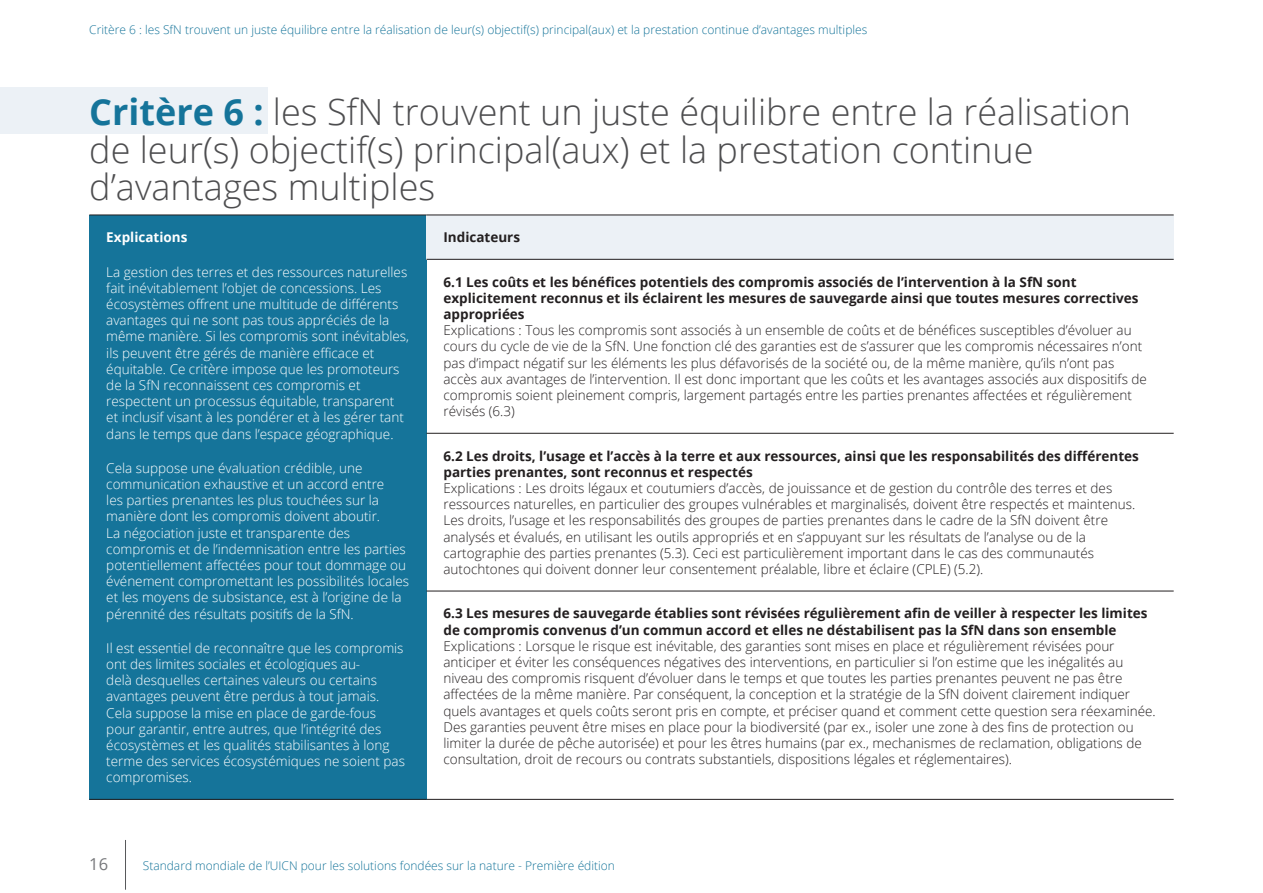
<style>
.page{position:relative;width:1263px;height:893px;background:#fff}
.page>*{position:absolute;margin:0;border:0;box-sizing:border-box;transform-origin:0 0}
.t1{font:300 36px/37.5px "Open Sans";color:#4d4d4f}
.t2{font:16.5px "Open Sans";color:#77787b}
.t3{font:300 13.5px/16.2px "Open Sans";color:#231f20}
.t4{font:300 13.5px/16.2px "Open Sans";color:#fff}
.t5{font:700 13.5px/16.2px "Open Sans";color:#231f20}
.t6{font:700 13.5px "Open Sans";color:#fff}
.t7{font:300 12px "Open Sans";color:#15749a}
.s1{font-weight:700;color:#15749a}
</style>
<div class="page">
<hr style="left:125px;top:840px;width:1px;height:50px;background:#58595b">
<div style="left:0;top:88px;width:268px;height:46px;background:#ecf1f6"></div>
<div style="left:89px;top:215px;width:337px;height:584px;background:#15749a"></div>
<div style="left:426px;top:215px;width:748px;height:44px;background:#ecf1f6"></div>
<hr style="left:426px;top:259px;width:748px;height:1px;background:#231f20">
<hr style="left:426px;top:433px;width:748px;height:1px;background:#231f20">
<hr style="left:426px;top:591px;width:748px;height:1px;background:#231f20">
<hr style="left:426px;top:215px;width:748px;height:1px;background:#231f20">
<hr style="left:426px;top:799px;width:748px;height:1px;background:#231f20">
<hr style="left:89px;top:215px;width:337px;height:1px;background:#231f20">
<hr style="left:89px;top:799px;width:337px;height:1px;background:#231f20">
<p class="t7" style="left:89px;top:21px;width:779px">Critère 6 : les SfN trouvent un juste équilibre entre la réalisation de leur(s) objectif(s) principal(aux) et la prestation continue d’avantages multiples</p>
<h1 class="t1" style="left:89px;top:92px;width:1043px"><span class="s1">Critère 6 :</span> les SfN trouvent un juste équilibre entre la réalisation de leur(s) objectif(s) principal(aux) et la prestation continue d’avantages multiples</h1>
<p class="t6" style="left:106px;top:228px;width:83px">Explications</p>
<p class="t4" style="left:106px;top:263px;width:304px">La gestion des terres et des ressources naturelles fait inévitablement l’objet de concessions. Les écosystèmes offrent une multitude de différents avantages qui ne sont pas tous appréciés de la même manière. Si les compromis sont inévitables, ils peuvent être gérés de manière efficace et équitable. Ce critère impose que les promoteurs de la SfN reconnaissent ces compromis et respectent un processus équitable, transparent et inclusif visant à les pondérer et à les gérer tant dans le temps que dans l’espace géographique.</p>
<p class="t4" style="left:106px;top:459px;width:304px">Cela suppose une évaluation crédible, une communication exhaustive et un accord entre<br>les parties prenantes les plus touchées sur la manière dont les compromis doivent aboutir.<br>La négociation juste et transparente des compromis et de l’indemnisation entre les parties potentiellement affectées pour tout dommage ou événement compromettant les possibilités locales et les moyens de subsistance, est à l’origine de la pérennité des résultats positifs de la SfN.</p>
<p class="t4" style="left:106px;top:639px;width:300px">Il est essentiel de reconnaître que les compromis ont des limites sociales et écologiques au-<br>delà desquelles certaines valeurs ou certains avantages peuvent être perdus à tout jamais.<br>Cela suppose la mise en place de garde-fous pour garantir, entre autres, que l’intégrité des écosystèmes et les qualités stabilisantes à long terme des services écosystémiques ne soient pas compromises.</p>
<p class="t5" style="left:443px;top:229px;width:78px">Indicateurs</p>
<p class="t5" style="left:443px;top:273px;width:696px">6.1 Les coûts et les bénéfices potentiels des compromis associés de l’intervention à la SfN sont explicitement reconnus et ils éclairent les mesures de sauvegarde ainsi que toutes mesures correctives appropriées</p>
<p class="t3" style="left:443px;top:322px;width:705px">Explications : Tous les compromis sont associés à un ensemble de coûts et de bénéfices susceptibles d’évoluer au cours du cycle de vie de la SfN. Une fonction clé des garanties est de s’assurer que les compromis nécessaires n’ont pas d’impact négatif sur les éléments les plus défavorisés de la société ou, de la même manière, qu’ils n’ont pas accès aux avantages de l’intervention. Il est donc important que les coûts et les avantages associés aux dispositifs de compromis soient pleinement compris, largement partagés entre les parties prenantes affectées et régulièrement révisés (6.3)</p>
<p class="t5" style="left:443px;top:447px;width:697px">6.2 Les droits, l’usage et l’accès à la terre et aux ressources, ainsi que les responsabilités des différentes parties prenantes, sont reconnus et respectés</p>
<p class="t3" style="left:443px;top:480px;width:691px">Explications : Les droits légaux et coutumiers d’accès, de jouissance et de gestion du contrôle des terres et des ressources naturelles, en particulier des groupes vulnérables et marginalisés, doivent être respectés et maintenus.<br>Les droits, l’usage et les responsabilités des groupes de parties prenantes dans le cadre de la SfN doivent être analysés et évalués, en utilisant les outils appropriés et en s’appuyant sur les résultats de l’analyse ou de la cartographie des parties prenantes (5.3). Ceci est particulièrement important dans le cas des communautés autochtones qui doivent donner leur consentement préalable, libre et éclaire (CPLE) (5.2).</p>
<p class="t5" style="left:443px;top:605px;width:706px">6.3 Les mesures de sauvegarde établies sont révisées régulièrement afin de veiller à respecter les limites de compromis convenus d’un commun accord et elles ne déstabilisent pas la SfN dans son ensemble</p>
<p class="t3" style="left:443px;top:637px;width:714px">Explications : Lorsque le risque est inévitable, des garanties sont mises en place et régulièrement révisées pour anticiper et éviter les conséquences négatives des interventions, en particulier si l’on estime que les inégalités au niveau des compromis risquent d’évoluer dans le temps et que toutes les parties prenantes peuvent ne pas être affectées de la même manière. Par conséquent, la conception et la stratégie de la SfN doivent clairement indiquer quels avantages et quels coûts seront pris en compte, et préciser quand et comment cette question sera réexaminée.<br>Des garanties peuvent être mises en place pour la biodiversité (par ex., isoler une zone à des fins de protection ou limiter la durée de pêche autorisée) et pour les êtres humains (par ex., mechanismes de reclamation, obligations de consultation, droit de recours ou contrats substantiels, dispositions légales et réglementaires).</p>
<p class="t2" style="left:89px;top:853px;width:20px">16</p>
<p class="t7" style="left:143px;top:858px;width:474px">Standard mondiale de l’UICN pour les solutions fondées sur la nature - Première édition</p>
</div>
